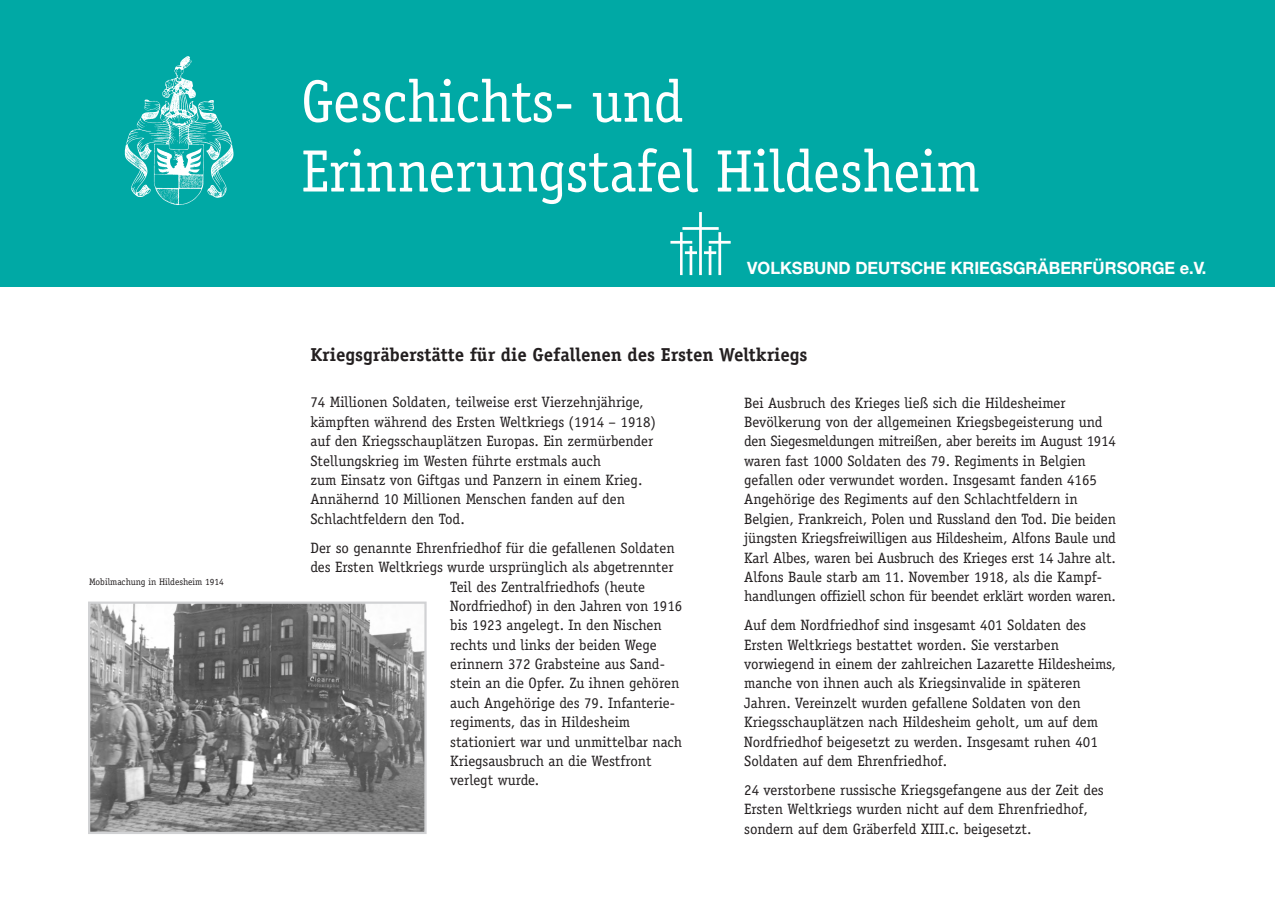
<style>
.page{position:relative;width:1276px;height:922px;background:#fff}
.page>*{position:absolute;margin:0;border:0;box-sizing:border-box;transform-origin:0 0}
.t1{font:59.81px/69.8px "Officina Serif";color:#fff}
.t2{font:700 18.75px "Officina Serif";color:#231f20}
.t3{font:700 17px "Helvetica Neue";color:#fff}
.t4{font:15px/19.4px "Officina Serif";color:#231f20}
.t5{font:9.44px "Officina Serif";color:#231f20}
</style>
<div class="page">
<img style="left:91px;top:604px;width:333px;height:226px">
<div style="left:88px;top:601px;width:339px;height:232px;border:2px solid #d1d2d4"></div>
<div style="left:1px;top:0;width:1274px;height:287px;background:#00a9a5"></div>
<img style="left:670px;top:212px;width:61px;height:64px">
<img style="left:124px;top:56px;width:110px;height:149px">
<p class="t5" style="left:89px;top:578px;width:136px">Mobilmachung in Hildesheim 1914</p>
<h1 class="t1" style="left:301px;top:71px;width:680px">Geschichts- und<br>Erinnerungstafel Hildesheim</h1>
<p class="t3" style="left:747px;top:262px;width:461px">VOLKSBUND DEUTSCHE KRIEGSGRÄBERFÜRSORGE e.V.</p>
<p class="t2" style="left:310px;top:347px;width:499px">Kriegsgräberstätte für die Gefallenen des Ersten Weltkriegs</p>
<p class="t4" style="left:310px;top:394px;width:347px">74 Millionen Soldaten, teilweise erst Vierzehnjährige, kämpften während des Ersten Weltkriegs (1914 – 1918) auf den Kriegsschauplätzen Europas. Ein zermürbender Stellungskrieg im Westen führte erstmals auch<br>zum Einsatz von Giftgas und Panzern in einem Krieg.<br>Annähernd 10 Millionen Menschen fanden auf den Schlachtfeldern den Tod.</p>
<p class="t4" style="left:310px;top:539px;width:366px">Der so genannte Ehrenfriedhof für die gefallenen Soldaten</p>
<p class="t4" style="left:310px;top:558px;width:365px">des Ersten Weltkriegs wurde ursprünglich als abgetrennter</p>
<p class="t4" style="left:450px;top:577px;width:196px">Teil des Zentralfriedhofs (heute</p>
<p class="t4" style="left:450px;top:597px;width:233px">Nordfriedhof) in den Jahren von 1916</p>
<p class="t4" style="left:450px;top:616px;width:213px">bis 1923 angelegt. In den Nischen</p>
<p class="t4" style="left:450px;top:636px;width:208px">rechts und links der beiden Wege</p>
<p class="t4" style="left:450px;top:655px;width:216px">erinnern 372 Grabsteine aus Sand-</p>
<p class="t4" style="left:450px;top:674px;width:231px">stein an die Opfer. Zu ihnen gehören</p>
<p class="t4" style="left:450px;top:694px;width:226px">auch Angehörige des 79. Infanterie-</p>
<p class="t4" style="left:450px;top:713px;width:181px">regiments, das in Hildesheim</p>
<p class="t4" style="left:450px;top:732px;width:233px">stationiert war und unmittelbar nach</p>
<p class="t4" style="left:450px;top:752px;width:203px">Kriegsausbruch an die Westfront</p>
<p class="t4" style="left:450px;top:771px;width:90px">verlegt wurde.</p>
<p class="t4" style="left:744px;top:394px;width:373px">Bei Ausbruch des Krieges ließ sich die Hildesheimer Bevölkerung von der allgemeinen Kriegsbegeisterung und den Siegesmeldungen mitreißen, aber bereits im August 1914 waren fast 1000 Soldaten des 79. Regiments in Belgien gefallen oder verwundet worden. Insgesamt fanden 4165<br>Angehörige des Regiments auf den Schlachtfeldern in Belgien, Frankreich, Polen und Russland den Tod. Die beiden jüngsten Kriegsfreiwilligen aus Hildesheim, Alfons Baule und Karl Albes, waren bei Ausbruch des Krieges erst 14 Jahre alt.<br>Alfons Baule starb am 11. November 1918, als die Kampf&shy;handlungen offiziell schon für beendet erklärt worden waren.</p>
<p class="t4" style="left:744px;top:616px;width:373px">Auf dem Nordfriedhof sind insgesamt 401 Soldaten des Ersten Weltkriegs bestattet worden. Sie verstarben vorwiegend in einem der zahlreichen Lazarette Hildesheims, manche von ihnen auch als Kriegsinvalide in späteren Jahren. Vereinzelt wurden gefallene Soldaten von den Kriegsschauplätzen nach Hildesheim geholt, um auf dem Nordfriedhof beigesetzt zu werden. Insgesamt ruhen 401<br>Soldaten auf dem Ehrenfriedhof.</p>
<p class="t4" style="left:744px;top:781px;width:361px">24 verstorbene russische Kriegsgefangene aus der Zeit des<br>Ersten Weltkriegs wurden nicht auf dem Ehrenfriedhof, sondern auf dem Gräberfeld XIII.c. beigesetzt.</p>
</div>
